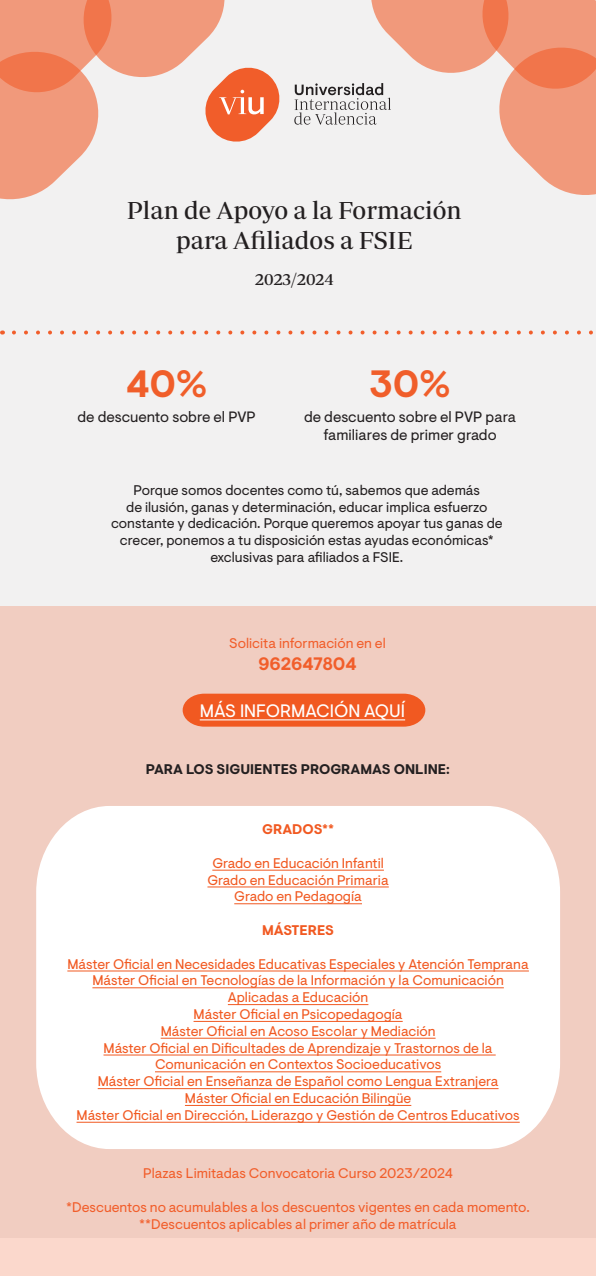
<style>
.page{position:relative;width:596px;height:1276px;background:#fff}
.page>*{position:absolute;margin:0;border:0;box-sizing:border-box;transform-origin:0 0}
.t1{font:700 38px "Visuelt Pro";color:#f05e2a}
.t2{font:25px/30px "Periodico Display";color:#231f20;text-align:center}
.t3{font:18px "Visuelt Pro";color:#fff}
.t4{font:700 18px "Visuelt Pro";letter-spacing:-.005em;color:#f15e2b}
.t5{font:17px "Periodico Display";color:#231f20}
.t6{font:15px/18px "Visuelt Pro";color:#231f20;text-align:center}
.t7{font:14px/16.8px "Visuelt Pro";color:#f15921;text-align:center}
.t8{font:14px/16.8px "Visuelt Pro";color:#231f20;text-align:center}
.t9{font:14px/16.8px "Visuelt Pro";color:#f15e2b;text-align:center}
.t10{font:700 14px "Visuelt Pro";color:#231f20}
.t11{font:700 14px "Visuelt Pro";color:#f15921}
</style>
<div class="page">
<div style="left:0;top:0;width:595px;height:1237px;background:#f2f1f1"></div>
<div style="left:0;top:607px;width:595px;height:669px;background:#f1cdc1"></div>
<div style="left:36px;top:806px;width:523px;height:343px;background:#fff"></div>
<hr style="left:212px;top:869px;width:171px;height:1px;background:#f15921">
<hr style="left:207px;top:886px;width:181px;height:1px;background:#f15921">
<hr style="left:234px;top:903px;width:128px;height:1px;background:#f15921">
<hr style="left:67px;top:970px;width:461px;height:1px;background:#f15921">
<hr style="left:92px;top:987px;width:411px;height:1px;background:#f15921">
<hr style="left:228px;top:1004px;width:140px;height:1px;background:#f15921">
<hr style="left:193px;top:1021px;width:209px;height:1px;background:#f15921">
<hr style="left:160px;top:1037px;width:275px;height:1px;background:#f15921">
<hr style="left:103px;top:1054px;width:392px;height:1px;background:#f15921">
<hr style="left:155px;top:1071px;width:286px;height:1px;background:#f15921">
<hr style="left:98px;top:1088px;width:400px;height:1px;background:#f15921">
<hr style="left:185px;top:1105px;width:226px;height:1px;background:#f15921">
<hr style="left:76px;top:1121px;width:443px;height:1px;background:#f15921">
<svg style="left:0;top:0;width:280px;height:200px"></svg>
<svg style="left:294px;top:0;width:301px;height:195px"></svg>
<svg style="left:182px;top:693px;width:243px;height:33px;background:#f1612c"></svg>
<hr style="left:200px;top:719px;width:205px;height:1px;background:#fff">
<svg style="left:14px;top:330px;width:582px;height:4px"></svg>
<h2 class="t2" style="left:127px;top:195px;width:336px">Plan de Apoyo a la Formación para Afiliados a FSIE</h2>
<p class="t5" style="left:255px;top:270px;width:80px">2023/2024</p>
<h1 class="t1" style="left:126px;top:361px;width:82px">40%</h1>
<h1 class="t1" style="left:369px;top:361px;width:83px">30%</h1>
<p class="t6" style="left:77px;top:408px;width:180px">de descuento sobre el PVP</p>
<p class="t6" style="left:304px;top:408px;width:213px">de descuento sobre el PVP para familiares de primer grado</p>
<p class="t8" style="left:111px;top:482px;width:393px">Porque somos docentes como tú, sabemos que además<br>de ilusión, ganas y determinación, educar implica esfuerzo constante y dedicación. Porque queremos apoyar tus ganas de crecer, ponemos a tu disposición estas ayudas económicas* exclusivas para afiliados a FSIE.</p>
<p class="t9" style="left:229px;top:635px;width:158px">Solicita información en el</p>
<p class="t4" style="left:258px;top:653px;width:100px">962647804</p>
<p class="t3" style="left:200px;top:700px;width:207px">MÁS INFORMACIÓN AQUÍ</p>
<p class="t10" style="left:146px;top:761px;width:305px">PARA LOS SIGUIENTES PROGRAMAS ONLINE:</p>
<p class="t11" style="left:262px;top:821px;width:73px">GRADOS**</p>
<p class="t7" style="left:207px;top:855px;width:183px">Grado en Educación Infantil<br>Grado en Educación Primaria<br>Grado en Pedagogía</p>
<p class="t11" style="left:262px;top:922px;width:73px">MÁSTERES</p>
<p class="t7" style="left:67px;top:956px;width:462px">Máster Oficial en Necesidades Educativas Especiales y Atención Temprana Máster Oficial en Tecnologías de la Información y la Comunicación Aplicadas a Educación<br>Máster Oficial en Psicopedagogía<br>Máster Oficial en Acoso Escolar y Mediación<br>Máster Oficial en Dificultades de Aprendizaje y Trastornos de la Comunicación en Contextos Socioeducativos<br>Máster Oficial en Enseñanza de Español como Lengua Extranjera<br>Máster Oficial en Educación Bilingüe<br>Máster Oficial en Dirección, Liderazgo y Gestión de Centros Educativos</p>
<p class="t9" style="left:143px;top:1165px;width:311px">Plazas Limitadas Convocatoria Curso 2023/2024</p>
<p class="t9" style="left:66px;top:1199px;width:465px">*Descuentos no acumulables a los descuentos vigentes en cada momento. **Descuentos aplicables al primer año de matrícula</p>
</div>
